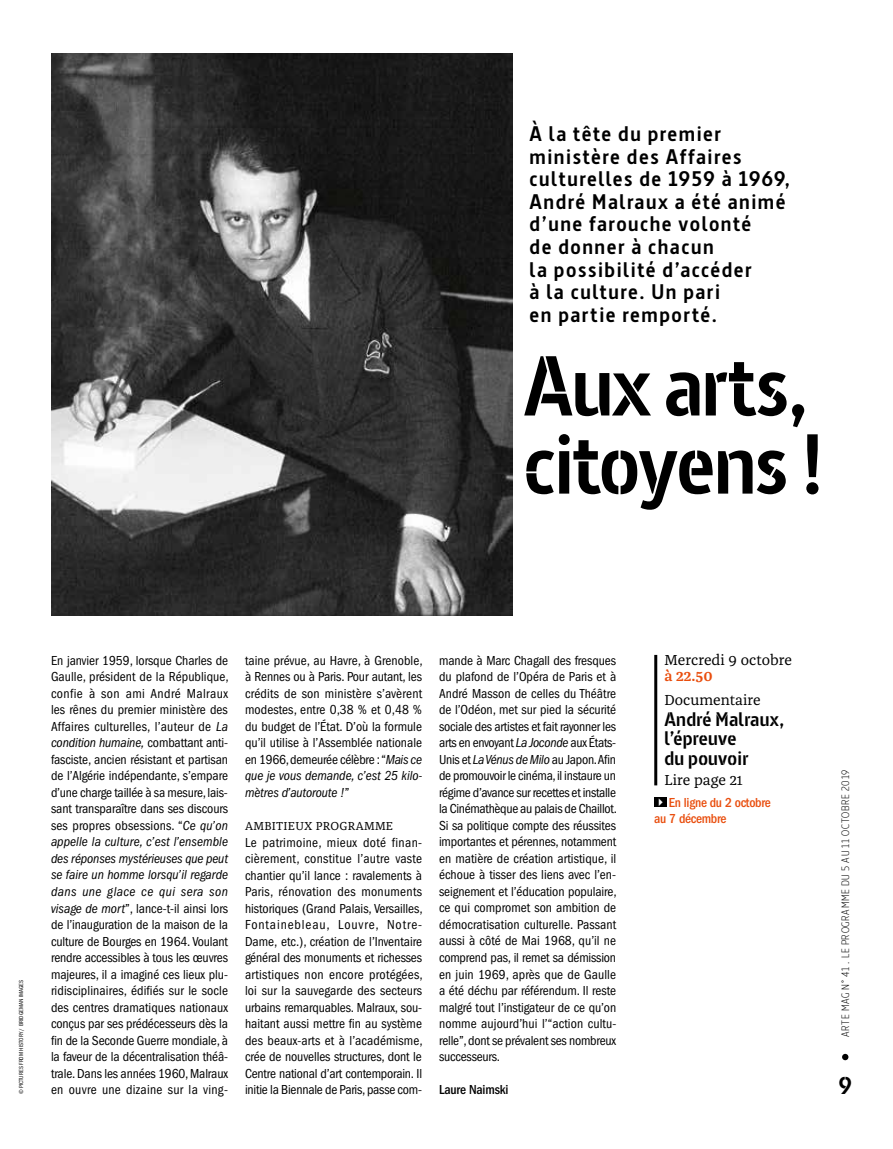
<style>
.page{position:relative;width:893px;height:1149px;background:#fff}
.page>*{position:absolute;margin:0;border:0;box-sizing:border-box;transform-origin:0 0}
.t1{font:700 84px/78px "Barna Stencil";letter-spacing:-.02em;color:#000}
.t2{font:700 24.15px "Barna Stencil";color:#000}
.t3{font:700 21px/22.5px "Barna";letter-spacing:.07em;color:#000}
.t4{font:700 19.5px/19.5px "Barna Stencil";letter-spacing:.01em;color:#000}
.t5{font:15px "Franziska OT";color:#000}
.t6{font:600 15px "Franziska OT";color:#e94e0e}
.t7{font:condensed 13.5px/16.5px "ITC Franklin Gothic Std";letter-spacing:-.015em;color:#000;text-align:justify}
.t8{font:500 condensed 13.5px/16.5px "ITC Franklin Gothic Std";letter-spacing:-.02em;color:#e94e0e}
.t9{font:500 condensed 13.5px "ITC Franklin Gothic Std";letter-spacing:-.01em;color:#000}
.t10{font:12px "Franziska OT";letter-spacing:.02em;color:#000}
.t11{font:300 10.5px "Barna";letter-spacing:.065em;color:#000}
.t12{font:condensed 6px "ITC Franklin Gothic Std";color:#000}
.s1{font-style:italic}
.s2{color:#fff}
</style>
<div class="page">
<svg style="left:842px;top:1053px;width:6px;height:6px"></svg>
<hr style="left:654px;top:654px;width:3px;height:131px;background:#000">
<div style="left:654px;top:796px;width:12px;height:10px;background:#000"></div>
<img style="left:51px;top:54px;width:461px;height:561px">
<h3 class="t3" style="left:530px;top:123px;width:262px">À la tête du premier ministère des Affaires culturelles de 1959 à 1969,<br>André Malraux a été animé d’une farouche volonté<br>de donner à chacun<br>la possibilité d’accéder<br>à la culture. Un pari<br>en partie remporté.</h3>
<h1 class="t1" style="left:523px;top:348px;width:302px">Aux arts, citoyens !</h1>
<p class="t12" style="left:18px;top:1093px;width:116px;rotate:-90deg">© PICTURES FROM HISTORY / BRIDGEMAN IMAGES</p>
<p class="t7" style="left:51px;top:652px;width:179px">En janvier 1959, lorsque Charles de Gaulle, président de la République, confie à son ami André Malraux les rênes du premier ministère des Affaires culturelles, l’auteur de <span class="s1">La condition humaine,</span> combattant anti&shy;fasciste, ancien résistant et partisan de l’Algérie indépendante, s’empare d’une charge taillée à sa mesure, lais&shy;sant transparaître dans ses discours ses propres obsessions. “<span class="s1">Ce qu’on appelle la culture, c’est l’ensemble des réponses mystérieuses que peut se faire un homme lorsqu’il regarde dans une glace ce qui sera son visage de mort</span>”, lance-t-il ainsi lors de l’inauguration de la maison de la culture de Bourges en 1964. Voulant rendre accessibles à tous les œuvres majeures, il a imaginé ces lieux plu&shy;ridisciplinaires, édifiés sur le socle des centres dramatiques nationaux conçus par ses prédécesseurs dès la fin de la Seconde Guerre mondiale, à la faveur de la décentralisation théâ&shy;trale. Dans les années 1960, Malraux en ouvre une dizaine sur la ving-</p>
<p class="t7" style="left:245px;top:652px;width:179px">taine prévue, au Havre, à Grenoble, à Rennes ou à Paris. Pour autant, les crédits de son ministère s’avèrent modestes, entre 0,38 % et 0,48 % du budget de l’État. D’où la formule qu’il utilise à l’Assemblée nationale en 1966, demeurée célèbre : “<span class="s1">Mais ce que je vous demande, c’est 25 kilo&shy;mètres d’autoroute !</span>”</p>
<p class="t10" style="left:245px;top:818px;width:150px">AMBITIEUX PROGRAMME</p>
<p class="t7" style="left:245px;top:833px;width:179px">Le patrimoine, mieux doté finan&shy;cièrement, constitue l’autre vaste chantier qu’il lance : ravalements à Paris, rénovation des monuments historiques (Grand Palais, Versailles, Fontainebleau, Louvre, Notre-Dame, etc.), création de l’Inventaire général des monuments et richesses artistiques non encore protégées, loi sur la sauvegarde des secteurs urbains remarquables. Malraux, sou&shy;haitant aussi mettre fin au système des beaux-arts et à l’académisme, crée de nouvelles structures, dont le Centre national d’art contemporain. Il initie la Biennale de Paris, passe com-</p>
<p class="t7" style="left:439px;top:652px;width:179px">mande à Marc Chagall des fresques du plafond de l’Opéra de Paris et à André Masson de celles du Théâtre de l’Odéon, met sur pied la sécurité sociale des artistes et fait rayonner les arts en envoyant <span class="s1">La Joconde</span> aux États-Unis et <span class="s1">La Vénus de Milo</span> au Japon. Afin de promouvoir le cinéma, il instaure un régime d’avance sur recettes et installe la Cinémathèque au palais de Chaillot.<br>Si sa politique compte des réussites importantes et pérennes, notamment en matière de création artistique, il échoue à tisser des liens avec l’en&shy;seignement et l’éducation populaire, ce qui compromet son ambition de démocratisation culturelle. Passant aussi à côté de Mai 1968, qu’il ne comprend pas, il remet sa démission en juin 1969, après que de Gaulle a été déchu par référendum. Il reste malgré tout l’instigateur de ce qu’on nomme aujourd’hui l’“action cultu&shy;relle”, dont se prévalent ses nombreux successeurs.</p>
<p class="t9" style="left:439px;top:1081px;width:71px">Laure Naimski</p>
<p class="t5" style="left:664px;top:650px;width:129px">Mercredi 9 octobre</p>
<p class="t6" style="left:664px;top:667px;width:50px">à 22.50</p>
<p class="t5" style="left:664px;top:691px;width:98px">Documentaire</p>
<h3 class="t4" style="left:664px;top:709px;width:121px">André Malraux, l’épreuve<br>du pouvoir</h3>
<p class="t5" style="left:664px;top:771px;width:80px">Lire page 21</p>
<p class="t8" style="left:654px;top:794px;width:118px"><span class="s2">✔</span> En ligne du 2 octobre au 7 décembre</p>
<p class="t11" style="left:839px;top:1036px;width:268px;rotate:-90deg">ARTE MAG N° 41 . LE PROGRAMME DU 5 AU 11 OCTOBRE 2019</p>
<h2 class="t2" style="left:838px;top:1070px;width:15px">9</h2>
</div>
